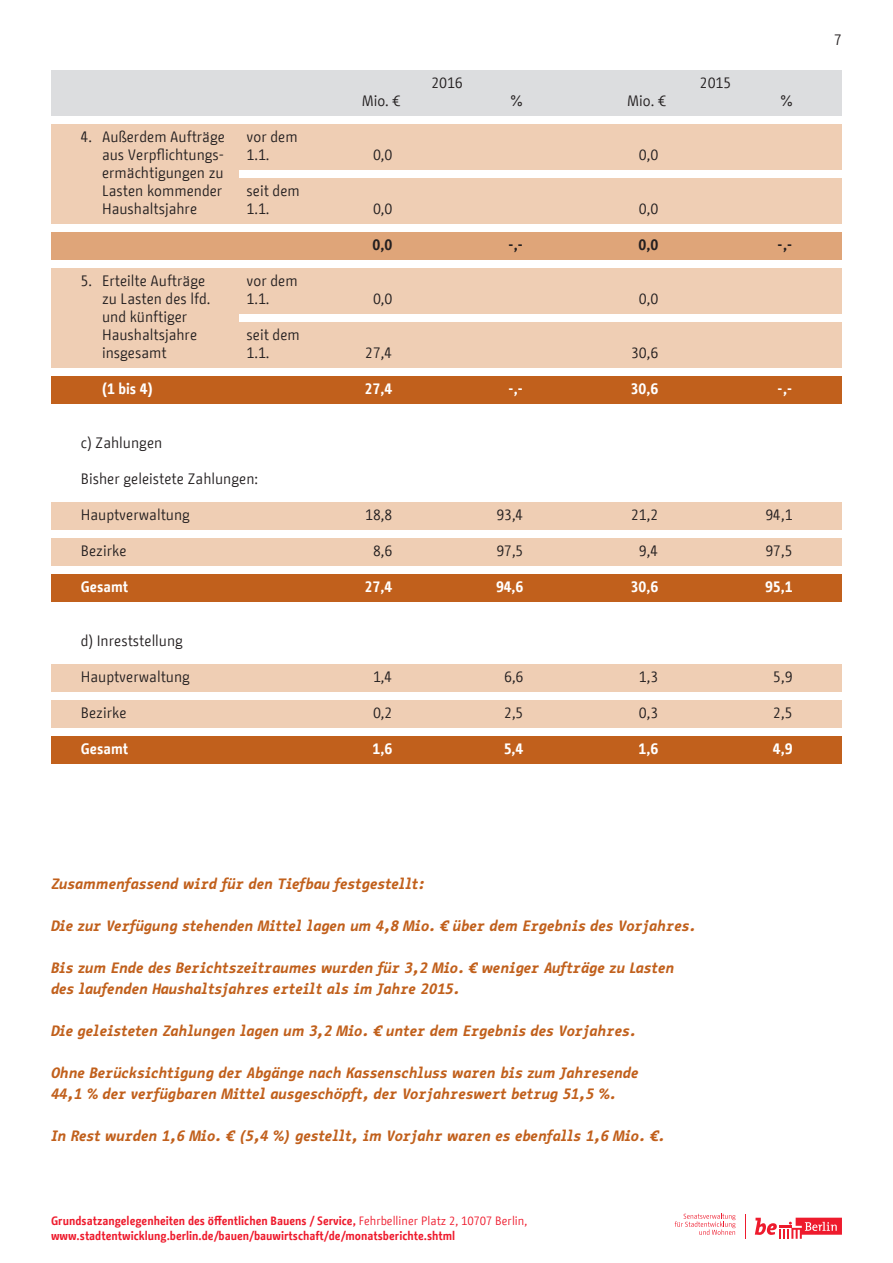
<style>
.page{position:relative;width:893px;height:1263px;background:#fff}
.page>*{position:absolute;margin:0;border:0;box-sizing:border-box;transform-origin:0 0}
.t1{font:italic 700 15px/21px "BMF Change Letter";color:#c1601c}
.t2{font:15px/18px "BMF Change";color:#231f20}
.t3{font:700 15px "BMF Change";color:#fff}
.t4{font:700 15px "BMF Change";color:#231f20}
.t5{font:700 12px/15px "BMF Change";color:#ee1b2d}
.s1{font-weight:400}
</style>
<div class="page">
<div style="left:51px;top:124px;width:187px;height:99px;background:#efceb4"></div>
<div style="left:213px;top:124px;width:629px;height:45px;background:#efceb4"></div>
<div style="left:213px;top:178px;width:629px;height:45px;background:#efceb4"></div>
<div style="left:51px;top:232px;width:791px;height:27px;background:#dfa579"></div>
<div style="left:51px;top:268px;width:187px;height:99px;background:#efceb4"></div>
<div style="left:213px;top:268px;width:629px;height:45px;background:#efceb4"></div>
<div style="left:213px;top:322px;width:629px;height:45px;background:#efceb4"></div>
<div style="left:51px;top:376px;width:791px;height:27px;background:#c1601c"></div>
<div style="left:51px;top:502px;width:791px;height:27px;background:#efceb4"></div>
<div style="left:51px;top:538px;width:791px;height:27px;background:#efceb4"></div>
<div style="left:51px;top:574px;width:791px;height:27px;background:#c1601c"></div>
<div style="left:51px;top:70px;width:791px;height:45px;background:#dcdddf"></div>
<div style="left:51px;top:664px;width:791px;height:27px;background:#efceb4"></div>
<div style="left:51px;top:700px;width:791px;height:27px;background:#efceb4"></div>
<div style="left:51px;top:736px;width:791px;height:27px;background:#c1601c"></div>
<svg style="left:755px;top:1218px;width:87px;height:21px"></svg>
<svg style="left:745px;top:1214px;width:1px;height:25px"></svg>
<svg style="left:675px;top:1213px;width:60px;height:22px"></svg>
<p class="t2" style="left:81px;top:128px;width:146px">4. Außerdem Aufträge</p>
<p class="t2" style="left:247px;top:128px;width:53px">vor dem</p>
<p class="t2" style="left:102px;top:146px;width:124px">aus Verpflichtungs-</p>
<p class="t2" style="left:247px;top:146px;width:24px">1.1.</p>
<p class="t2" style="left:102px;top:164px;width:123px">ermächtigungen zu<br>Lasten kommender</p>
<p class="t2" style="left:247px;top:182px;width:55px">seit dem</p>
<p class="t2" style="left:102px;top:200px;width:97px">Haushaltsjahre</p>
<p class="t2" style="left:247px;top:200px;width:24px">1.1.</p>
<p class="t2" style="left:81px;top:272px;width:126px">5. Erteilte Aufträge</p>
<p class="t2" style="left:247px;top:272px;width:53px">vor dem</p>
<p class="t2" style="left:102px;top:290px;width:110px">zu Lasten des lfd.</p>
<p class="t2" style="left:247px;top:290px;width:24px">1.1.</p>
<p class="t2" style="left:102px;top:308px;width:97px">und künftiger<br>Haushaltsjahre</p>
<p class="t2" style="left:247px;top:326px;width:55px">seit dem</p>
<p class="t2" style="left:102px;top:344px;width:66px">insgesamt</p>
<p class="t2" style="left:247px;top:344px;width:24px">1.1.</p>
<p class="t3" style="left:102px;top:378px;width:52px">(1 bis 4)</p>
<p class="t2" style="left:81px;top:434px;width:83px">c) Zahlungen</p>
<p class="t2" style="left:81px;top:470px;width:179px">Bisher geleistete Zahlungen:</p>
<p class="t2" style="left:81px;top:506px;width:111px">Hauptverwaltung</p>
<p class="t2" style="left:81px;top:542px;width:47px">Bezirke</p>
<p class="t3" style="left:81px;top:576px;width:49px">Gesamt</p>
<p class="t2" style="left:81px;top:632px;width:104px">d) Inreststellung</p>
<p class="t2" style="left:81px;top:668px;width:111px">Hauptverwaltung</p>
<p class="t2" style="left:81px;top:704px;width:47px">Bezirke</p>
<p class="t3" style="left:81px;top:738px;width:49px">Gesamt</p>
<p class="t2" style="left:431px;top:74px;width:33px">2016</p>
<p class="t2" style="left:700px;top:74px;width:33px">2015</p>
<p class="t2" style="left:362px;top:92px;width:40px">Mio. €</p>
<p class="t2" style="left:510px;top:92px;width:13px">%</p>
<p class="t2" style="left:627px;top:92px;width:40px">Mio. €</p>
<p class="t2" style="left:780px;top:92px;width:13px">%</p>
<p class="t2" style="left:373px;top:146px;width:21px">0,0</p>
<p class="t2" style="left:639px;top:146px;width:21px">0,0</p>
<p class="t2" style="left:373px;top:200px;width:21px">0,0</p>
<p class="t2" style="left:639px;top:200px;width:21px">0,0</p>
<p class="t4" style="left:373px;top:234px;width:21px">0,0</p>
<p class="t4" style="left:508px;top:234px;width:16px">-,-</p>
<p class="t4" style="left:639px;top:234px;width:21px">0,0</p>
<p class="t4" style="left:777px;top:234px;width:16px">-,-</p>
<p class="t2" style="left:373px;top:290px;width:21px">0,0</p>
<p class="t2" style="left:639px;top:290px;width:21px">0,0</p>
<p class="t2" style="left:365px;top:344px;width:29px">27,4</p>
<p class="t2" style="left:631px;top:344px;width:29px">30,6</p>
<p class="t3" style="left:365px;top:378px;width:29px">27,4</p>
<p class="t3" style="left:508px;top:378px;width:16px">-,-</p>
<p class="t3" style="left:631px;top:378px;width:29px">30,6</p>
<p class="t3" style="left:777px;top:378px;width:16px">-,-</p>
<p class="t2" style="left:834px;top:31px;width:9px">7</p>
<p class="t2" style="left:365px;top:506px;width:29px">18,8</p>
<p class="t2" style="left:496px;top:506px;width:29px">93,4</p>
<p class="t2" style="left:631px;top:506px;width:29px">21,2</p>
<p class="t2" style="left:765px;top:506px;width:29px">94,1</p>
<p class="t2" style="left:373px;top:542px;width:21px">8,6</p>
<p class="t2" style="left:496px;top:542px;width:29px">97,5</p>
<p class="t2" style="left:639px;top:542px;width:21px">9,4</p>
<p class="t2" style="left:765px;top:542px;width:29px">97,5</p>
<p class="t3" style="left:365px;top:576px;width:29px">27,4</p>
<p class="t3" style="left:496px;top:576px;width:29px">94,6</p>
<p class="t3" style="left:631px;top:576px;width:29px">30,6</p>
<p class="t3" style="left:765px;top:576px;width:29px">95,1</p>
<p class="t2" style="left:373px;top:668px;width:21px">1,4</p>
<p class="t2" style="left:504px;top:668px;width:21px">6,6</p>
<p class="t2" style="left:639px;top:668px;width:21px">1,3</p>
<p class="t2" style="left:773px;top:668px;width:21px">5,9</p>
<p class="t2" style="left:373px;top:704px;width:21px">0,2</p>
<p class="t2" style="left:504px;top:704px;width:21px">2,5</p>
<p class="t2" style="left:639px;top:704px;width:21px">0,3</p>
<p class="t2" style="left:773px;top:704px;width:21px">2,5</p>
<p class="t3" style="left:373px;top:738px;width:21px">1,6</p>
<p class="t3" style="left:504px;top:738px;width:21px">5,4</p>
<p class="t3" style="left:639px;top:738px;width:21px">1,6</p>
<p class="t3" style="left:773px;top:738px;width:21px">4,9</p>
<p class="t1" style="left:51px;top:873px;width:375px">Zusammenfassend wird für den Tiefbau festgestellt:</p>
<p class="t1" style="left:51px;top:915px;width:646px">Die zur Verfügung stehenden Mittel lagen um 4,8 Mio. € über dem Ergebnis des Vorjahres.</p>
<p class="t1" style="left:51px;top:957px;width:625px">Bis zum Ende des Berichtszeitraumes wurden für 3,2 Mio. € weniger Aufträge zu Lasten des laufenden Haushaltsjahres erteilt als im Jahre 2015.</p>
<p class="t1" style="left:51px;top:1020px;width:587px">Die geleisteten Zahlungen lagen um 3,2 Mio. € unter dem Ergebnis des Vorjahres.</p>
<p class="t1" style="left:51px;top:1062px;width:589px">Ohne Berücksichtigung der Abgänge nach Kassenschluss waren bis zum Jahresende<br>44,1 % der verfügbaren Mittel ausgeschöpft, der Vorjahreswert betrug 51,5 %.</p>
<p class="t1" style="left:51px;top:1125px;width:615px">In Rest wurden 1,6 Mio. € (5,4 %) gestellt, im Vorjahr waren es ebenfalls 1,6 Mio. €.</p>
<p class="t5" style="left:51px;top:1214px;width:478px">Grundsatzangelegenheiten des öffentlichen Bauens / Service, <span class="s1">Fehrbelliner Platz 2, 10707 Berlin, </span>www.stadtentwicklung.berlin.de/bauen/bauwirtschaft/de/monatsberichte.shtml</p>
</div>
